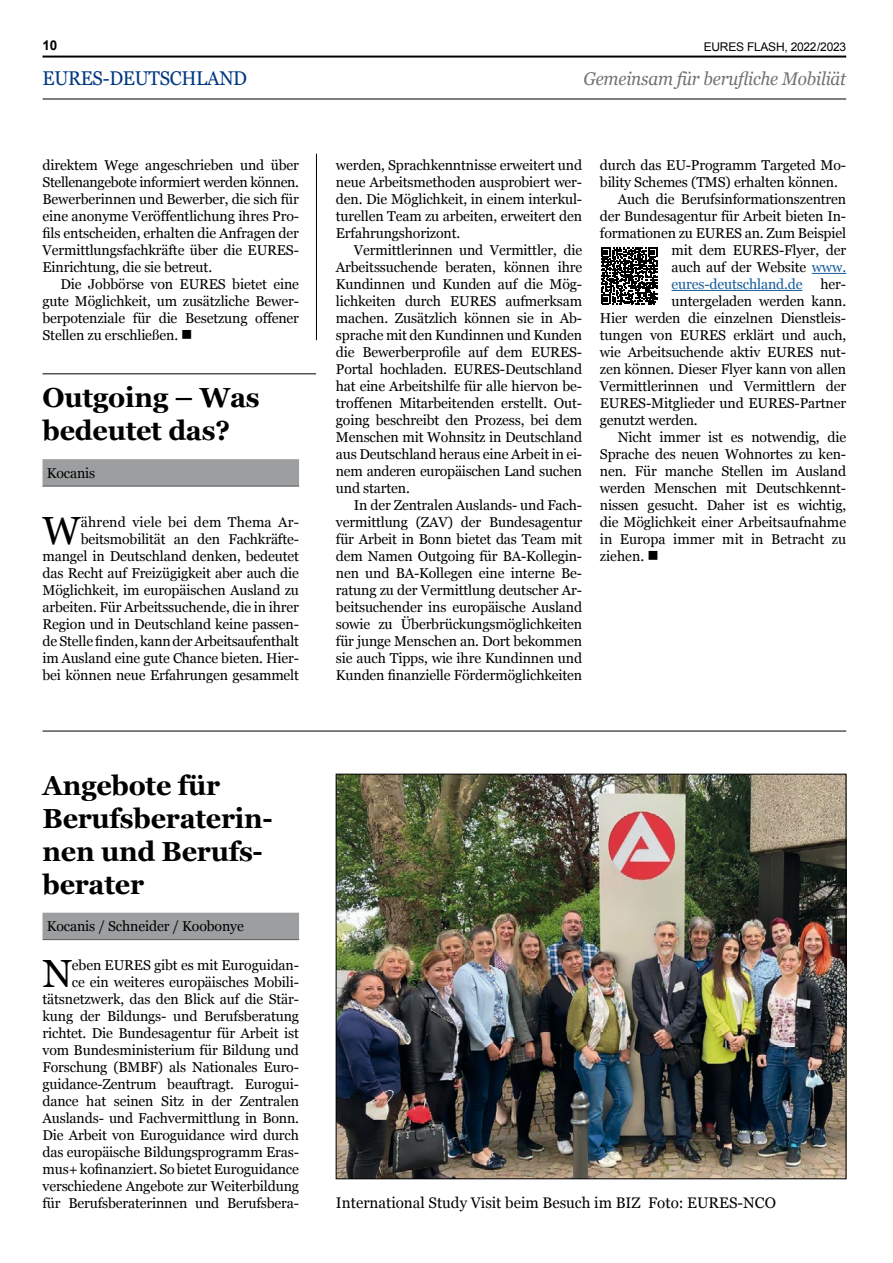
<style>
.page{position:relative;width:893px;height:1263px;background:#fff}
.page>*{position:absolute;margin:0;border:0;box-sizing:border-box;transform-origin:0 0}
._1st_Paragraph{font:39.3px "Georgia";color:#000}
.t1{font:700 27.6px/33px "Georgia";letter-spacing:-.01em;color:#000}
.t2{font:19.95px "Georgia";letter-spacing:-.015em;color:#003882;scale:.93 1}
.t3{font:italic 18.3px "Georgia";letter-spacing:-.01em;color:#707172;scale:.93 1}
.t4{font:15.3px "Georgia";color:#000}
.BT_____Main{font:14.25px/17px "Georgia";letter-spacing:-.01em;color:#000;text-align:justify}
._1st_Paragraph-2{font:14.25px/17px "Georgia";letter-spacing:-.01em;color:#000;text-align:right}
.P_eingerückt{font:14.25px/17px "Georgia";letter-spacing:-.01em;color:#000;text-align:justify}
.Siganture{font:14.25px "Georgia";letter-spacing:-.01em;color:#000}
.BT_____Main-2{font:14.25px "Georgia";letter-spacing:-.01em;color:#165b9a}
.t5{font:700 13.5px "Arial";color:#000}
.t6{font:12px "Arial";letter-spacing:-.02em;color:#000}
.s1{color:#165b9a}
</style>
<div class="page">
<div style="left:43px;top:913px;width:256px;height:27px;background:#9c9e9f"></div>
<hr style="left:43px;top:939px;width:256px;height:1px;background:#58585a">
<img style="left:338px;top:776px;width:506px;height:401px">
<hr style="left:43px;top:731px;width:803px;height:1px;background:#000">
<hr style="left:316px;top:154px;width:1px;height:186px;background:#000">
<hr style="left:43px;top:373px;width:273px;height:1px;background:#000">
<hr style="left:812px;top:273px;width:34px;height:1px;background:#165b9a">
<hr style="left:672px;top:290px;width:130px;height:1px;background:#165b9a">
<svg style="left:601px;top:248px;width:57px;height:56px"></svg>
<div style="left:43px;top:459px;width:256px;height:27px;background:#9c9e9f"></div>
<hr style="left:43px;top:486px;width:256px;height:1px;background:#58585a">
<hr style="left:43px;top:56px;width:803px;height:2px;background:#000">
<hr style="left:43px;top:99px;width:803px;height:1px;background:#000">
<p class="t5" style="left:43px;top:37px;width:16px">10</p>
<p class="t6" style="left:704px;top:39px;width:144px">EURES FLASH, 2022/2023</p>
<h3 class="t2" style="left:43px;top:64px;width:221px">EURES-DEUTSCHLAND</h3>
<p class="t3" style="left:583px;top:65px;width:284px">Gemeinsam für berufliche Mobiliät</p>
<p class="P_eingerückt" style="left:43px;top:156px;width:258px">direktem Wege angeschrieben und über Stellenangebote informiert werden können.<br>Bewerberinnen und Bewerber, die sich für eine anonyme Veröffentlichung ihres Pro&shy;fils entscheiden, erhalten die Anfragen der Vermittlungsfachkräfte über die EURES-Einrichtung, die sie betreut.</p>
<p class="P_eingerückt" style="left:43px;top:275px;width:258px;text-indent:18px">Die Jobbörse von EURES bietet eine gute Möglichkeit, um zusätzliche Bewer&shy;berpotenziale für die Besetzung offener Stellen zu erschließen. ■</p>
<h1 class="t1" style="left:43px;top:380px;width:219px">Outgoing – Was bedeutet das?</h1>
<p class="Siganture" style="left:47px;top:462px;width:50px">Kocanis</p>
<p class="_1st_Paragraph" style="left:43px;top:502px;width:39px">W</p>
<p class="_1st_Paragraph-2" style="left:43px;top:513px;width:258px">ährend viele bei dem Thema Ar&shy;beitsmobilität an den Fachkräfte&shy;mangel in Deutschland denken, bedeutet das Recht auf Freizügigkeit aber auch die Möglichkeit, im europäischen Ausland zu arbeiten. Für Arbeitssuchende, die in ihrer Region und in Deutschland keine passen&shy;de Stelle finden, kann der Arbeitsaufenthalt im Ausland eine gute Chance bieten. Hier&shy;bei können neue Erfahrungen gesammelt</p>
<h1 class="t1" style="left:43px;top:767px;width:232px">Angebote für<br>Berufsberaterin&shy;nen und Berufs&shy;berater</h1>
<p class="Siganture" style="left:47px;top:916px;width:199px">Kocanis / Schneider / Koobonye</p>
<p class="_1st_Paragraph" style="left:43px;top:944px;width:31px">N</p>
<p class="_1st_Paragraph-2" style="left:43px;top:955px;width:258px">eben EURES gibt es mit Euroguidan-<br>ce ein weiteres europäisches Mobili&shy;tätsnetzwerk, das den Blick auf die Stär&shy;kung der Bildungs- und Berufsberatung richtet. Die Bundesagentur für Arbeit ist vom Bundesministerium für Bildung und Forschung (BMBF) als Nationales Euro&shy;guidance-Zentrum beauftragt. Eurogui&shy;dance hat seinen Sitz in der Zentralen Auslands- und Fachvermittlung in Bonn.<br>Die Arbeit von Euroguidance wird durch das europäische Bildungsprogramm Eras&shy;mus+ kofinanziert. So bietet Euroguidance verschiedene Angebote zur Weiterbildung für Berufsberaterinnen und Berufsbera-</p>
<p class="_1st_Paragraph-2" style="left:336px;top:156px;width:248px;text-align:justify">werden, Sprachkenntnisse erweitert und neue Arbeitsmethoden ausprobiert wer&shy;den. Die Möglichkeit, in einem interkul&shy;turellen Team zu arbeiten, erweitert den Erfahrungshorizont.</p>
<p class="BT_____Main" style="left:336px;top:241px;width:248px;text-indent:18px">Vermittlerinnen und Vermittler, die Arbeitssuchende beraten, können ihre Kundinnen und Kunden auf die Mög&shy;lichkeiten durch EURES aufmerksam machen. Zusätzlich können sie in Ab&shy;sprache mit den Kundinnen und Kunden die Bewerberprofile auf dem EURES-Portal hochladen. EURES-Deutschland hat eine Arbeitshilfe für alle hiervon be&shy;troffenen Mitarbeitenden erstellt. Out&shy;going beschreibt den Prozess, bei dem Menschen mit Wohnsitz in Deutschland aus Deutschland heraus eine Arbeit in ei&shy;nem anderen europäischen Land suchen und starten.</p>
<p class="BT_____Main" style="left:336px;top:496px;width:248px;text-indent:18px">In der Zentralen Auslands- und Fach&shy;vermittlung (ZAV) der Bundesagentur für Arbeit in Bonn bietet das Team mit dem Namen Outgoing für BA-Kollegin&shy;nen und BA-Kollegen eine interne Be&shy;ratung zu der Vermittlung deutscher Ar&shy;beitsuchender ins europäische Ausland sowie zu Überbrückungsmöglichkeiten für junge Menschen an. Dort bekommen sie auch Tipps, wie ihre Kundinnen und Kunden finanzielle Fördermöglichkeiten</p>
<p class="BT_____Main" style="left:600px;top:156px;width:248px">durch das EU-Programm Targeted Mo&shy;bility Schemes (TMS) erhalten können.</p>
<p class="BT_____Main" style="left:618px;top:190px;width:230px">Auch die Berufsinformationszentren</p>
<p class="BT_____Main" style="left:600px;top:207px;width:248px">der Bundesagentur für Arbeit bieten In-</p>
<p class="BT_____Main" style="left:600px;top:224px;width:248px">formationen zu EURES an. Zum Beispiel</p>
<p class="BT_____Main" style="left:672px;top:241px;width:176px">mit dem EURES-Flyer, der</p>
<p class="BT_____Main" style="left:672px;top:258px;width:176px">auch auf der Website <span class="s1">www.</span></p>
<p class="BT_____Main-2" style="left:672px;top:274px;width:132px">eures-deutschland.de</p>
<p class="BT_____Main" style="left:672px;top:275px;width:176px;text-align:right">her-<br>untergeladen werden kann.</p>
<p class="_1st_Paragraph-2" style="left:600px;top:309px;width:248px;text-align:justify">Hier werden die einzelnen Dienstleis&shy;tungen von EURES erklärt und auch, wie Arbeitsuchende aktiv EURES nut&shy;zen können. Dieser Flyer kann von allen Vermittlerinnen und Vermittlern der EURES-Mitglieder und EURES-Partner genutzt werden.</p>
<p class="BT_____Main" style="left:600px;top:428px;width:248px;text-indent:18px">Nicht immer ist es notwendig, die Sprache des neuen Wohnortes zu ken&shy;nen. Für manche Stellen im Ausland werden Menschen mit Deutschkennt&shy;nissen gesucht. Daher ist es wichtig, die Möglichkeit einer Arbeitsaufnahme in Europa immer mit in Betracht zu ziehen. ■</p>
<p class="t4" style="left:336px;top:1191px;width:441px">International Study Visit beim Besuch im BIZ Foto: EURES-NCO</p>
</div>
